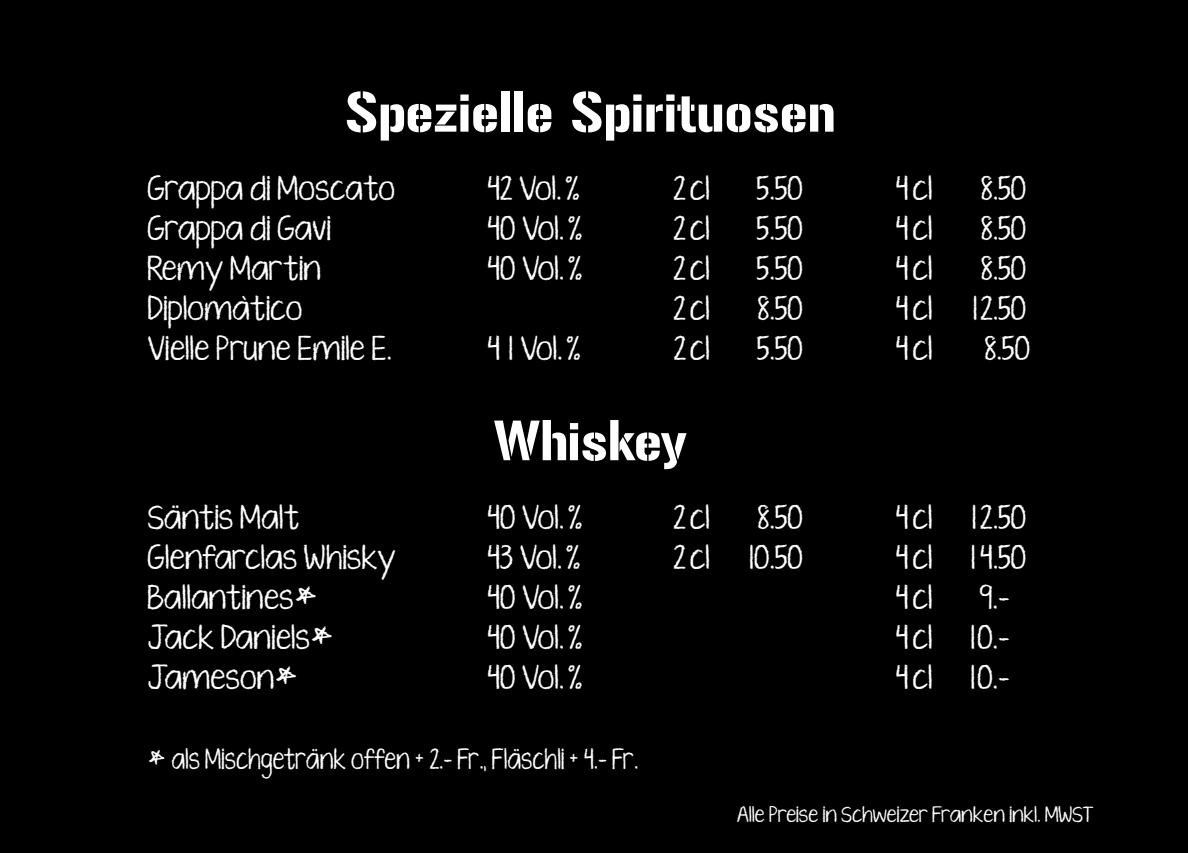
<style>
.page{position:relative;width:1188px;height:853px;background:#fff}
.page>*{position:absolute;margin:0;border:0;box-sizing:border-box;transform-origin:0 0}
.t1{font:50px "Gunplay";color:#fff}
.t2{font:25px "KG Ten Thousand Reasons Alt";color:#fff}
.t3{font:21.25px "KG Ten Thousand Reasons Alt";color:#fff;scale:.91 1}
.t4{font:16.25px "KG Ten Thousand Reasons Alt";color:#fff}
</style>
<div class="page">
<div style="left:0;top:0;width:1188px;height:852px;background:#000"></div>
<h1 class="t1" style="left:345px;top:91px;width:492px">Spezielle Spirituosen</h1>
<p class="t2" style="left:147px;top:174px;width:249px">Grappa di Moscato</p>
<p class="t2" style="left:487px;top:174px;width:93px">42 Vol. %</p>
<p class="t2" style="left:673px;top:174px;width:38px">2 cl</p>
<p class="t2" style="left:756px;top:174px;width:47px">5.50</p>
<p class="t2" style="left:896px;top:174px;width:38px">4 cl</p>
<p class="t2" style="left:981px;top:174px;width:46px">8.50</p>
<p class="t2" style="left:147px;top:214px;width:185px">Grappa di Gavi</p>
<p class="t2" style="left:487px;top:214px;width:96px">40 Vol. %</p>
<p class="t2" style="left:673px;top:214px;width:38px">2 cl</p>
<p class="t2" style="left:756px;top:214px;width:48px">5.50</p>
<p class="t2" style="left:896px;top:214px;width:38px">4 cl</p>
<p class="t2" style="left:981px;top:214px;width:46px">8.50</p>
<p class="t2" style="left:147px;top:254px;width:175px">Remy Martin</p>
<p class="t2" style="left:487px;top:254px;width:96px">40 Vol. %</p>
<p class="t2" style="left:673px;top:254px;width:38px">2 cl</p>
<p class="t2" style="left:756px;top:254px;width:47px">5.50</p>
<p class="t2" style="left:896px;top:254px;width:38px">4 cl</p>
<p class="t2" style="left:981px;top:254px;width:46px">8.50</p>
<p class="t2" style="left:147px;top:294px;width:156px">Diplomàtico</p>
<p class="t2" style="left:673px;top:294px;width:38px">2 cl</p>
<p class="t2" style="left:758px;top:294px;width:46px">8.50</p>
<p class="t2" style="left:896px;top:294px;width:38px">4 cl</p>
<p class="t2" style="left:973px;top:294px;width:55px">12.50</p>
<p class="t2" style="left:147px;top:334px;width:246px">Vielle Prune Emile E.</p>
<p class="t2" style="left:487px;top:334px;width:95px">4 1 Vol. %</p>
<p class="t2" style="left:673px;top:334px;width:38px">2 cl</p>
<p class="t2" style="left:756px;top:334px;width:47px">5.50</p>
<p class="t2" style="left:896px;top:334px;width:38px">4 cl</p>
<p class="t2" style="left:985px;top:334px;width:46px">8.50</p>
<h1 class="t1" style="left:494px;top:419px;width:195px">Whiskey</h1>
<p class="t2" style="left:147px;top:503px;width:153px">Säntis Malt</p>
<p class="t2" style="left:487px;top:503px;width:96px">40 Vol. %</p>
<p class="t2" style="left:673px;top:503px;width:38px">2 cl</p>
<p class="t2" style="left:757px;top:503px;width:46px">8.50</p>
<p class="t2" style="left:896px;top:503px;width:38px">4 cl</p>
<p class="t2" style="left:971px;top:503px;width:56px">1 2.50</p>
<p class="t2" style="left:147px;top:543px;width:250px">Glenfarclas Whisky</p>
<p class="t2" style="left:487px;top:543px;width:94px">43 Vol. %</p>
<p class="t2" style="left:673px;top:543px;width:38px">2 cl</p>
<p class="t2" style="left:749px;top:543px;width:55px">10.50</p>
<p class="t2" style="left:896px;top:543px;width:38px">4 cl</p>
<p class="t2" style="left:970px;top:543px;width:57px">1 4.50</p>
<p class="t2" style="left:147px;top:583px;width:172px">Ballantines*</p>
<p class="t2" style="left:487px;top:583px;width:96px">40 Vol. %</p>
<p class="t2" style="left:896px;top:583px;width:38px">4 cl</p>
<p class="t2" style="left:979px;top:583px;width:31px">9.–</p>
<p class="t2" style="left:147px;top:623px;width:188px">Jack Daniels*</p>
<p class="t2" style="left:487px;top:623px;width:96px">40 Vol. %</p>
<p class="t2" style="left:896px;top:623px;width:38px">4 cl</p>
<p class="t2" style="left:970px;top:623px;width:40px">10.–</p>
<p class="t2" style="left:147px;top:663px;width:153px">Jameson*</p>
<p class="t2" style="left:487px;top:663px;width:96px">40 Vol. %</p>
<p class="t2" style="left:896px;top:663px;width:38px">4 cl</p>
<p class="t2" style="left:970px;top:663px;width:40px">10.–</p>
<p class="t3" style="left:147px;top:747px;width:541px">* als Mischgetränk offen + 2.– Fr., Fläschli + 4.– Fr.</p>
<p class="t4" style="left:736px;top:806px;width:358px">Alle Preise in Schweizer Franken inkl. MWST</p>
</div>
